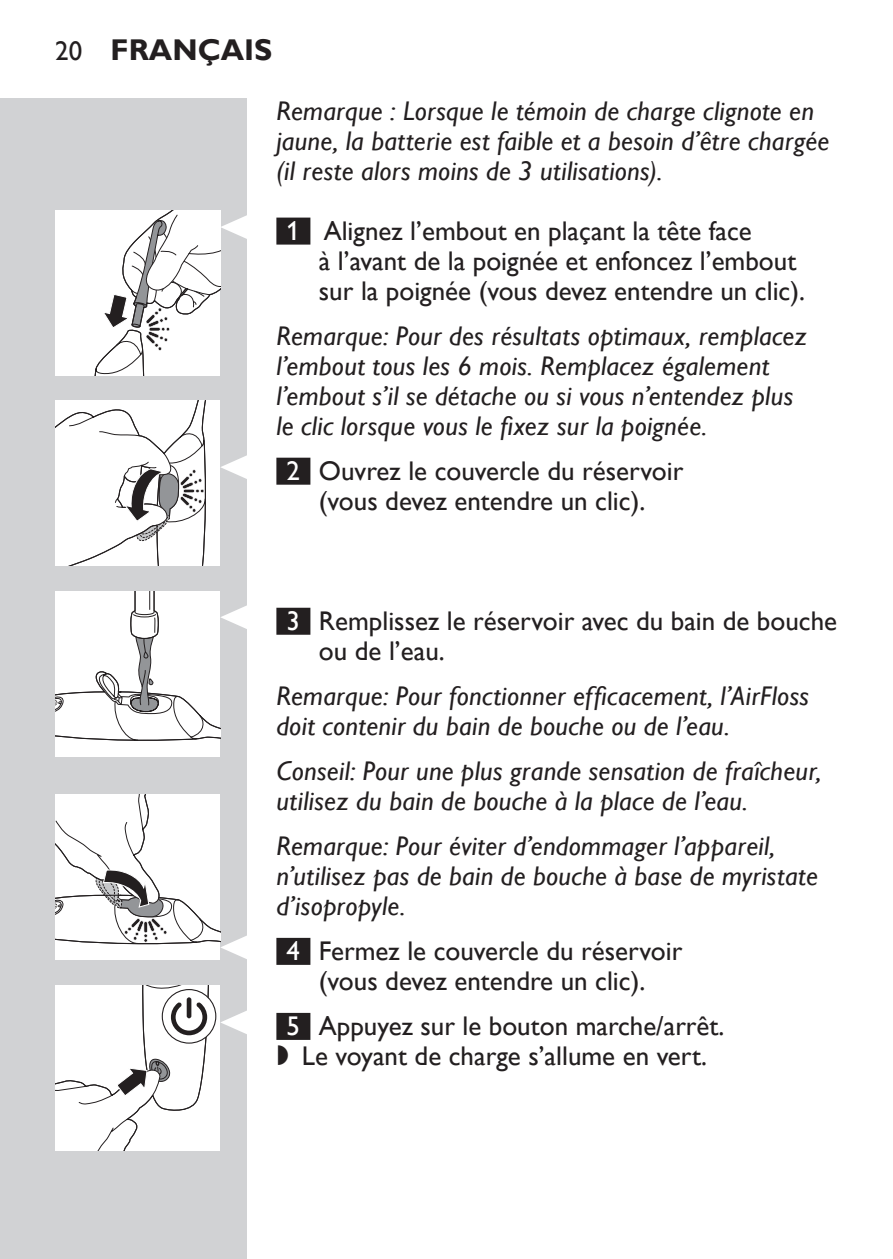
<style>
.page{position:relative;width:893px;height:1259px;background:#fff}
.page>*{position:absolute;margin:0;border:0;box-sizing:border-box;transform-origin:0 0}
.t1{font:700 30px "Gill Sans Alt One WGL";color:#231f20}
.t2{font:italic 27px/30px "Gill Sans Alt One WGL";letter-spacing:.01em;color:#231f20}
.t3{font:27px/30px "Gill Sans Alt One WGL";color:#231f20}
.s1{font-weight:400;font-size:27px}
.s2{font-weight:700;font-style:normal;color:#fff}
.s3{color:#fff}
.s4{font-family:"Philips Ll Font Plain"}
</style>
<div class="page">
<hr style="left:892px;top:98px;width:1px;height:1161px;background:#d1d2d4">
<div style="left:0;top:98px;width:247px;height:1161px;background:#d1d2d4"></div>
<div style="left:276px;top:218px;width:34px;height:27px;background:#231f20"></div>
<div style="left:276px;top:458px;width:34px;height:27px;background:#231f20"></div>
<div style="left:276px;top:608px;width:34px;height:27px;background:#231f20"></div>
<div style="left:276px;top:938px;width:34px;height:27px;background:#231f20"></div>
<div style="left:276px;top:1013px;width:34px;height:27px;background:#231f20"></div>
<div style="left:55px;top:210px;width:165px;height:165px;background:#fff"></div>
<svg style="left:94px;top:210px;width:153px;height:165px"></svg>
<svg style="left:55px;top:401px;width:192px;height:164px;background:#e7e7e8"></svg>
<svg style="left:55px;top:591px;width:192px;height:165px;background:#ececec"></svg>
<svg style="left:55px;top:794px;width:192px;height:166px;background:#e9e9e9"></svg>
<svg style="left:55px;top:985px;width:192px;height:165px;background:#ececec"></svg>
<hr style="left:187px;top:997px;width:4px;height:21px;background:#231f20;border-radius:2px">
<p class="t1" style="left:55px;top:29px;width:213px"><span class="s1">20</span> Français</p>
<p class="t2" style="left:276px;top:96px;width:555px">Remarque : Lorsque le témoin de charge clignote en jaune, la batterie est faible et a besoin d’être chargée (il reste alors moins de 3 utilisations).<span class="s2">Avant ation</span></p>
<p class="t3" style="left:319px;top:216px;width:488px;text-indent:-32px"><span class="s3">1</span> Alignez l’embout en plaçant la tête face<br>à l’avant de la poignée et enfoncez l’embout sur la poignée (vous devez entendre un clic).</p>
<p class="t2" style="left:276px;top:321px;width:532px">Remarque: Pour des résultats optimaux, remplacez l’embout tous les 6 mois. Remplacez également l’embout s’il se détache ou si vous n’entendez plus le clic lorsque vous le fixez sur la poignée.</p>
<p class="t3" style="left:287px;top:456px;width:398px;text-align:center"><span class="s3">2</span> Ouvrez le couvercle du réservoir (vous devez entendre un clic).</p>
<p class="t3" style="left:319px;top:606px;width:520px;text-indent:-32px"><span class="s3">3</span> Remplissez le réservoir avec du bain de bouche ou de l’eau.</p>
<p class="t2" style="left:276px;top:681px;width:534px">Remarque: Pour fonctionner efficacement, l’AirFloss doit contenir du bain de bouche ou de l’eau.</p>
<p class="t2" style="left:276px;top:756px;width:547px">Conseil: Pour une plus grande sensation de fraîcheur, utilisez du bain de bouche à la place de l’eau.</p>
<p class="t2" style="left:276px;top:831px;width:543px">Remarque: Pour éviter d’endommager l’appareil, n’utilisez pas de bain de bouche à base de myristate d’isopropyle.</p>
<p class="t3" style="left:287px;top:936px;width:397px;text-align:center"><span class="s3">4</span> Fermez le couvercle du réservoir (vous devez entendre un clic).</p>
<p class="t3" style="left:276px;top:1011px;width:449px;text-indent:10px"><span class="s3">5</span> Appuyez sur le bouton marche/arrêt. <span class="s4">,</span> Le voyant de charge s’allume en vert.</p>
</div>
